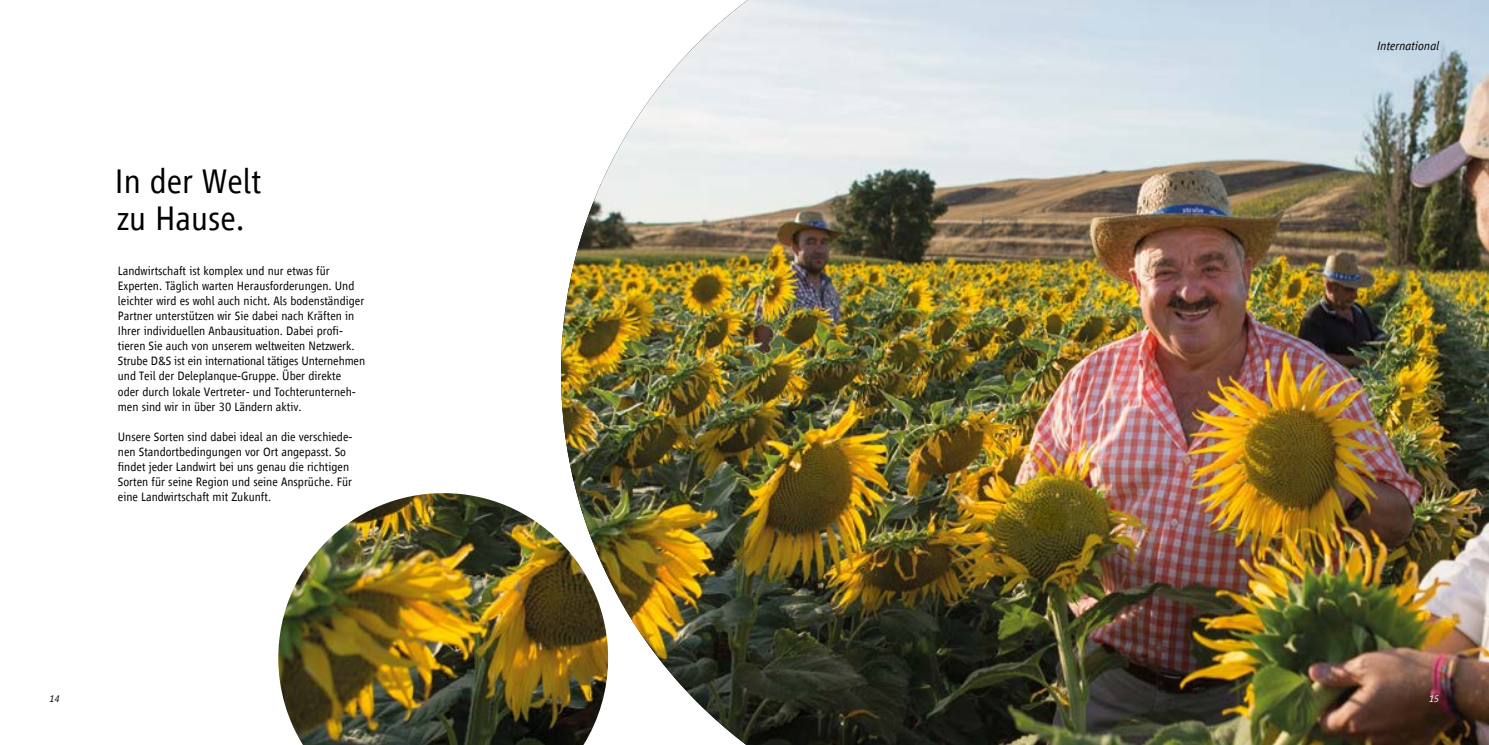
<style>
.page{position:relative;width:1489px;height:745px;background:#fff}
.page>*{position:absolute;margin:0;border:0;box-sizing:border-box;transform-origin:0 0}
.t1{font:300 35px/37.5px "Vialog LT Com";color:#000}
.t2{font:300 12.5px/15px "Vialog LT Com";color:#000}
.t3{font:italic 300 12.5px "Vialog LT Com";color:#000}
.t4{font:italic 300 10px "Vialog LT Com";color:#000}
.t5{font:italic 300 10px "Vialog LT Com";color:#fff}
</style>
<div class="page">
<img style="left:561px;top:0;width:927px;height:744px">
<img style="left:278px;top:493px;width:330px;height:251px">
<p class="t1" style="left:115px;top:162px;width:148px">In der Welt zu Hause.</p>
<p class="t2" style="left:118px;top:263px;width:249px">Landwirtschaft ist komplex und nur etwas für Experten. Täglich warten Herausforderungen. Und leichter wird es wohl auch nicht. Als bodenständiger Partner unterstützen wir Sie dabei nach Kräften in Ihrer individuellen Anbausituation. Dabei profi&shy;tieren Sie auch von unserem weltweiten Netzwerk.<br>Strube D&amp;S ist ein international tätiges Unternehmen und Teil der Deleplanque-Gruppe. Über direkte oder durch lokale Vertreter- und Tochterunterneh&shy;men sind wir in über 30 Ländern aktiv.</p>
<p class="t2" style="left:118px;top:428px;width:236px">Unsere Sorten sind dabei ideal an die verschiede&shy;nen Standortbedingungen vor Ort angepasst. So findet jeder Landwirt bei uns genau die richtigen Sorten für seine Region und seine Ansprüche. Für eine Landwirtschaft mit Zukunft.</p>
<p class="t3" style="left:1377px;top:39px;width:63px">International</p>
<p class="t4" style="left:50px;top:693px;width:12px">14</p>
<p class="t5" style="left:1429px;top:693px;width:12px">15</p>
</div>
